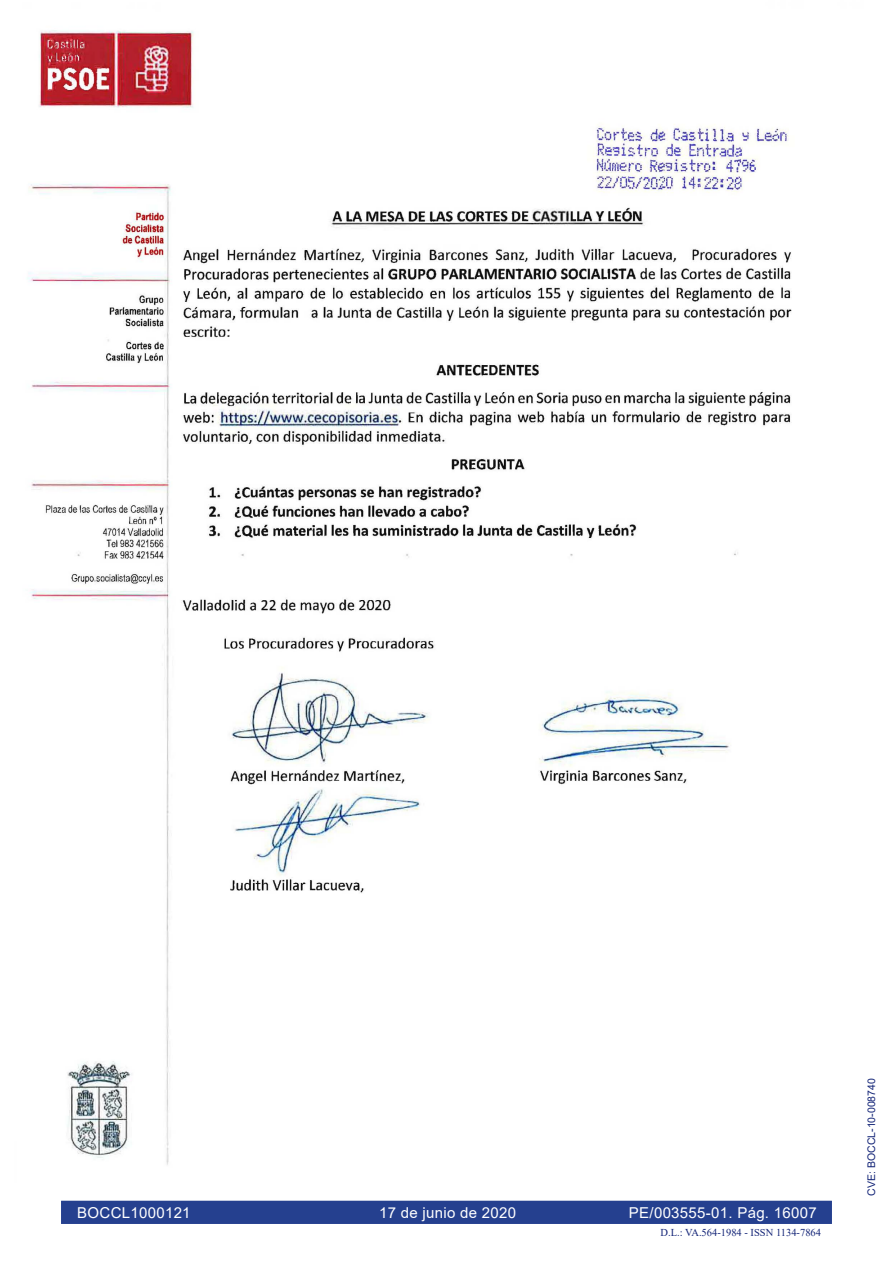
<style>
.page{position:relative;width:893px;height:1263px;background:#fff}
.page>*{position:absolute;margin:0;border:0;box-sizing:border-box;transform-origin:0 0}
.E_CVE{font:15px "Arial";letter-spacing:.02em;color:#fff}
.t1{font:10.5px "Times New Roman";color:#132477}
.t2{font:10.5px "Arial";color:#132477}
</style>
<div class="page">
<div style="left:60px;top:1200px;width:773px;height:25px;background:#25408f"></div>
<div style="left:60px;top:1199px;width:773px;height:26px;border:2px solid #fff"></div>
<img style="left:27px;top:30px;width:806px;height:1170px">
<p class="E_CVE" style="left:77px;top:1202px;width:115px">BOCCL1000121</p>
<p class="E_CVE" style="left:379px;top:1202px;width:139px">17 de junio de 2020</p>
<p class="E_CVE" style="left:629px;top:1202px;width:189px">PE/003555-01. Pág. 16007</p>
<p class="t1" style="left:661px;top:1225px;width:162px">D.L.: VA.564-1984 - ISSN 1134-7864</p>
<p class="t2" style="left:864px;top:1195px;width:119px;rotate:-90deg">CVE: BOCCL-10-008740</p>
</div>
